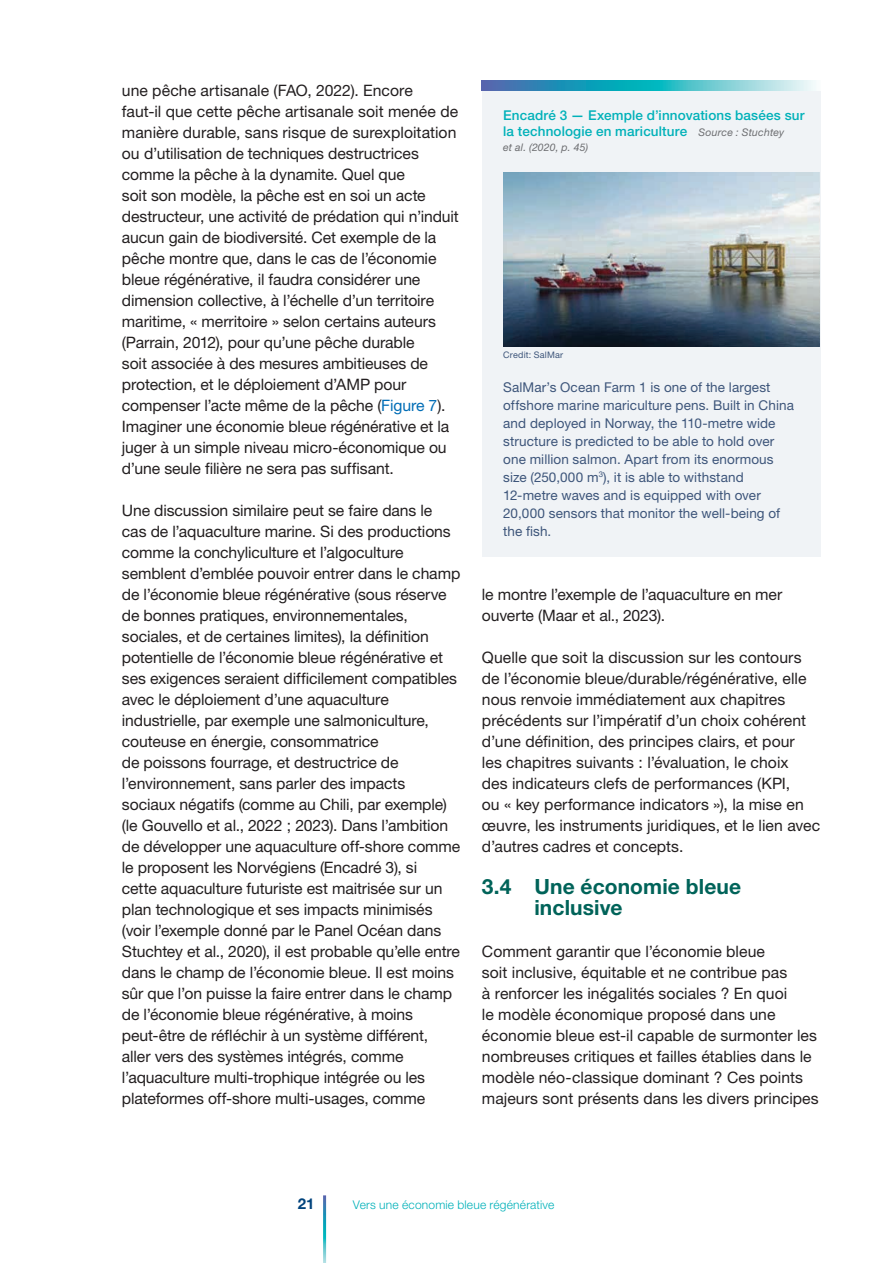
<style>
.page{position:relative;width:893px;height:1263px;background:#fff}
.page>*{position:absolute;margin:0;border:0;box-sizing:border-box;transform-origin:0 0}
.t1{font:700 21px/21px "Helvetica Neue LT Std";letter-spacing:.005em;color:#006359}
.t2{font:15.75px/21px "Helvetica Neue LT Std";letter-spacing:-.005em;color:#231f20}
.t3{font:700 15px "Helvetica Neue LT Std";color:#01437c}
.t4{font:13.5px/18px "Helvetica Neue LT Std";letter-spacing:.01em;color:#3d557a}
.t5{font:500 13.5px/16.2px "Helvetica Neue LT Std";letter-spacing:.01em;color:#00b1b9}
.t6{font:300 12px "Helvetica Neue LT Std";letter-spacing:.015em;color:#00b1b9}
.t7{font:italic 10.5px "Helvetica Neue LT Std";letter-spacing:.015em;color:#6c6d70}
.t8{font:9px "Helvetica Neue LT Std";letter-spacing:.02em;color:#3d557a}
.s1{color:#006db6}
.s2{font-weight:400;font-style:italic;font-size:10.5px;color:#6c6d70}
</style>
<div class="page">
<div style="left:482px;top:91px;width:339px;height:466px;background:#f0f3f6"></div>
<img style="left:503px;top:173px;width:317px;height:174px">
<svg style="left:482px;top:81px;width:334px;height:10px;background:#51b2c7"></svg>
<p class="t2" style="left:122px;top:80px;width:338px">une pêche artisanale (FAO, 2022). Encore<br>faut-il que cette pêche artisanale soit menée de manière durable, sans risque de surexploitation ou d’utilisation de techniques destructrices comme la pêche à la dynamite. Quel que<br>soit son modèle, la pêche est en soi un acte destructeur, une activité de prédation qui n’induit aucun gain de biodiversité. Cet exemple de la pêche montre que, dans le cas de l’économie bleue régénérative, il faudra considérer une dimension collective, à l’échelle d’un territoire maritime, « merritoire » selon certains auteurs (Parrain, 2012), pour qu’une pêche durable<br>soit associée à des mesures ambitieuses de protection, et le déploiement d’AMP pour compenser l’acte même de la pêche (<span class="s1">Figure 7</span>).<br>Imaginer une économie bleue régénérative et la juger à un simple niveau micro-économique ou d’une seule filière ne sera pas suffisant.</p>
<p class="t2" style="left:122px;top:500px;width:340px">Une discussion similaire peut se faire dans le cas de l’aquaculture marine. Si des productions comme la conchyliculture et l’algoculture semblent d’emblée pouvoir entrer dans le champ de l’économie bleue régénérative (sous réserve de bonnes pratiques, environnementales, sociales, et de certaines limites), la définition potentielle de l’économie bleue régénérative et ses exigences seraient difficilement compatibles avec le déploiement d’une aquaculture industrielle, par exemple une salmoniculture, couteuse en énergie, consommatrice<br>de poissons fourrage, et destructrice de l’environnement, sans parler des impacts sociaux négatifs (comme au Chili, par exemple) (le Gouvello et al., 2022 ; 2023). Dans l’ambition de développer une aquaculture off-shore comme le proposent les Norvégiens (Encadré 3), si<br>cette aquaculture futuriste est maitrisée sur un plan technologique et ses impacts minimisés (voir l’exemple donné par le Panel Océan dans Stuchtey et al., 2020), il est probable qu’elle entre dans le champ de l’économie bleue. Il est moins sûr que l’on puisse la faire entrer dans le champ de l’économie bleue régénérative, à moins peut-être de réfléchir à un système différent, aller vers des systèmes intégrés, comme l’aquaculture multi-trophique intégrée ou les plateformes off-shore multi-usages, comme</p>
<p class="t5" style="left:503px;top:107px;width:303px">Encadré 3 — Exemple d’innovations basées sur la technologie en mariculture <span class="s2">Source : Stuchtey</span></p>
<p class="t7" style="left:503px;top:141px;width:87px">et al. (2020, p. 45)</p>
<p class="t8" style="left:503px;top:349px;width:61px">Credit: SalMar</p>
<p class="t4" style="left:503px;top:378px;width:292px">SalMar’s Ocean Farm 1 is one of the largest offshore marine mariculture pens. Built in China and deployed in Norway, the 110-metre wide structure is predicted to be able to hold over one million salmon. Apart from its enormous size (250,000 m<sup>3</sup>), it is able to withstand 12-metre waves and is equipped with over 20,000 sensors that monitor the well-being of the fish.</p>
<p class="t2" style="left:482px;top:583px;width:302px">le montre l’exemple de l’aquaculture en mer ouverte (Maar et al., 2023).</p>
<p class="t2" style="left:482px;top:646px;width:340px">Quelle que soit la discussion sur les contours de l’économie bleue/durable/régénérative, elle nous renvoie immédiatement aux chapitres précédents sur l’impératif d’un choix cohérent d’une définition, des principes clairs, et pour<br>les chapitres suivants : l’évaluation, le choix<br>des indicateurs clefs de performances (KPI,<br>ou « key performance indicators »), la mise en œuvre, les instruments juridiques, et le lien avec d’autres cadres et concepts.</p>
<h1 class="t1" style="left:534px;top:876px;width:208px;text-indent:-52px">3.4 Une économie bleue inclusive</h1>
<p class="t2" style="left:482px;top:941px;width:338px">Comment garantir que l’économie bleue<br>soit inclusive, équitable et ne contribue pas<br>à renforcer les inégalités sociales ? En quoi<br>le modèle économique proposé dans une économie bleue est-il capable de surmonter les nombreuses critiques et failles établies dans le modèle néo-classique dominant ? Ces points majeurs sont présents dans les divers principes</p>
<p class="t3" style="left:298px;top:1194px;width:18px">21</p>
<p class="t6" style="left:353px;top:1197px;width:203px">Vers une économie bleue régénérative</p>
</div>
